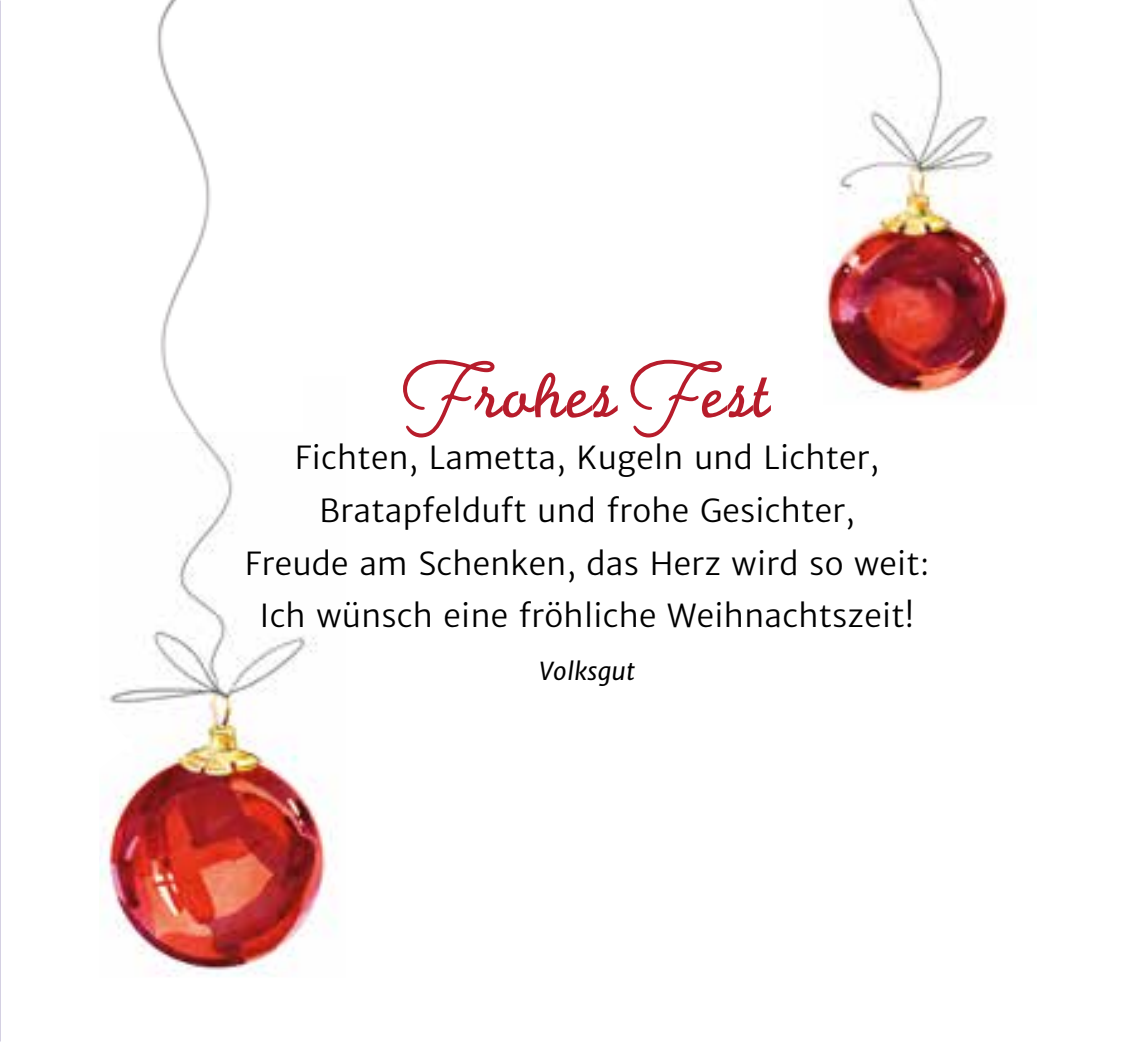
<style>
.page{position:relative;width:1141px;height:1042px;background:#fff}
.page>*{position:absolute;margin:0;border:0;box-sizing:border-box;transform-origin:0 0}
.t1{font:66.5px "Monoline Script";letter-spacing:.01em;color:#b71c2b}
.t2{font:31.5px/52.5px "Merriweather Sans";letter-spacing:.01em;color:#000;text-align:center}
.t3{font:italic 24.5px "Merriweather Sans";letter-spacing:.01em;color:#000}
.s1{font-family:"Beloved Script";font-size:84px}
</style>
<div class="page">
<img style="left:823px;top:0;width:214px;height:395px">
<img style="left:100px;top:432px;width:236px;height:545px">
<img style="left:157px;top:0;width:54px;height:432px">
<img style="left:0;top:0;width:1px;height:1042px">
<svg style="left:403px;top:359px;width:92px;height:79px"></svg>
<svg style="left:630px;top:359px;width:92px;height:79px"></svg>
<h1 class="t1" style="left:404px;top:356px;width:368px"><span class="s1">F</span>rohes <span class="s1">F</span>est</h1>
<p class="t2" style="left:245px;top:432px;width:686px">Fichten, Lametta, Kugeln und Lichter, Bratapfelduft und frohe Gesichter,<br>Freude am Schenken, das Herz wird so weit:<br>Ich wünsch eine fröhliche Weihnachtszeit!</p>
<p class="t3" style="left:539px;top:655px;width:97px">Volksgut</p>
</div>
